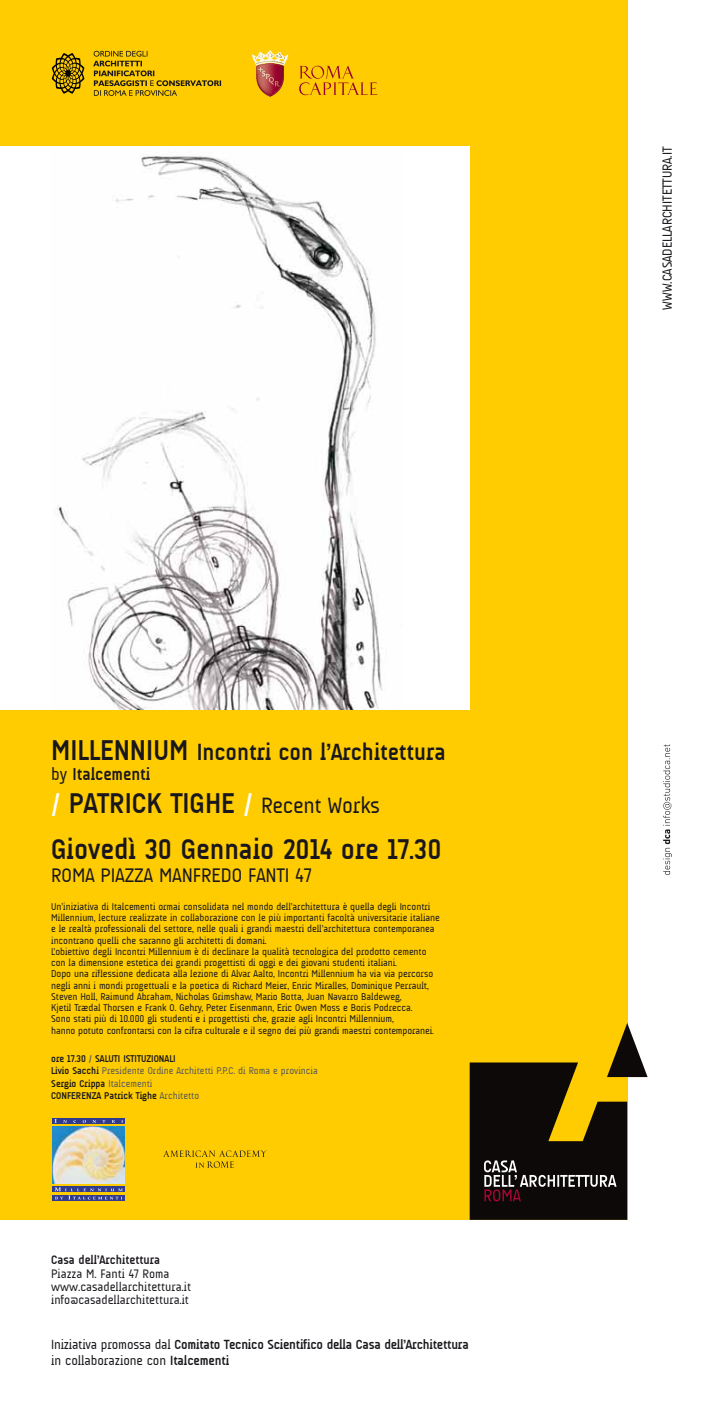
<style>
.page{position:relative;width:709px;height:1418px;background:#fff}
.page>*{position:absolute;margin:0;border:0;box-sizing:border-box;transform-origin:0 0}
.t1{font:700 29px/45.6px "A Udimat";color:#1a171c}
.t2{font:700 23.75px "A Udimat";color:#1a171c}
.t3{font:20px "A Udimat";color:#1a171c}
.t4{font:700 17.5px "A Udimat";color:#1a171c}
.t5{font:700 13.5px/16.1px "A Udimat";letter-spacing:-.015em;color:#1a171c}
.t6{font:13.5px "A Udimat";color:#1a171c}
.t7{font:12.5px/13.1px "A Udimat";color:#1a171c}
.t8{font:700 12.5px "A Udimat";color:#1a171c}
.t9{font:10px/11.2px "A Udimat";letter-spacing:-.005em;color:#1a171c}
.t10{font:700 10px/12.5px "A Udimat";color:#1a171c}
.s1{font-size:29px}
.s2{font-weight:400}
.s3{color:#fff}
.s4{font-weight:400;font-size:22.5px}
.s5{color:#58585a}
.s6{font-weight:400;color:#58585a}
</style>
<div class="page">
<div style="left:0;top:0;width:627px;height:1219px;background:#fecc00"></div>
<div style="left:0;top:146px;width:469px;height:563px;background:#fff"></div>
<svg style="left:469px;top:1022px;width:178px;height:197px"></svg>
<svg style="left:663px;top:744px;width:9px;height:130px"></svg>
<svg style="left:52px;top:53px;width:32px;height:41px"></svg>
<svg style="left:93px;top:51px;width:128px;height:45px"></svg>
<svg style="left:252px;top:51px;width:36px;height:46px"></svg>
<svg style="left:299px;top:65px;width:78px;height:30px"></svg>
<img style="left:54px;top:154px;width:329px;height:555px">
<svg style="left:163px;top:1150px;width:104px;height:17px"></svg>
<img style="left:52px;top:1126px;width:73px;height:57px">
<div style="left:52px;top:1118px;width:73px;height:5px;background:#313b8d"></div>
<div style="left:52px;top:1186px;width:73px;height:5px;background:#313b8d"></div>
<div style="left:52px;top:1194px;width:73px;height:6px;background:#313b8d"></div>
<svg style="left:55px;top:1187px;width:68px;height:12px"></svg>
<svg style="left:55px;top:1119px;width:68px;height:3px"></svg>
<h2 class="t2" style="left:51px;top:738px;width:396px"><span class="s1">MILLENNIUM</span> Incontri con l’Architettura</h2>
<h3 class="t4" style="left:51px;top:764px;width:101px"><span class="s2">by</span> Italcementi</h3>
<h1 class="t1" style="left:51px;top:780px;width:392px"><span class="s3">/</span> PATRICK TIGHE <span class="s3">/</span> <span class="s4">Recent Works<br></span>Giovedì 30 Gennaio 2014 ore 17.30</h1>
<h3 class="t3" style="left:51px;top:864px;width:262px">ROMA PIAZZA MANFREDO FANTI 47</h3>
<p class="t9" style="left:51px;top:900px;width:390px">Un’iniziativa di Italcementi ormai consolidata nel mondo dell’architettura è quella degli Incontri Millennium, lecture realizzate in collaborazione con le più importanti facoltà universitarie italiane e le realtà professionali del settore, nelle quali i grandi maestri dell’architettura contemporanea incontrano quelli che saranno gli architetti di domani.<br>L’obiettivo degli Incontri Millennium è di declinare la qualità tecnologica del prodotto cemento con la dimensione estetica dei grandi progettisti di oggi e dei giovani studenti italiani.<br>Dopo una riflessione dedicata alla lezione di Alvar Aalto, Incontri Millennium ha via via percorso negli anni i mondi progettuali e la poetica di Richard Meier, Enric Miralles, Dominique Perrault, Steven Holl, Raimund Abraham, Nicholas Grimshaw, Mario Botta, Juan Navarro Baldeweg,<br>Kjetil Trædal Thorsen e Frank O. Gehry, Peter Eisenmann, Eric Owen Moss e Boris Podrecca.<br>Sono stati più di 10.000 gli studenti e i progettisti che, grazie agli Incontri Millennium,<br>hanno potuto confrontarsi con la cifra culturale e il segno dei più grandi maestri contemporanei.</p>
<p class="t10" style="left:51px;top:1052px;width:268px">ore 17.30 <span class="s5">/</span> SALUTI ISTITUZIONALI<br>Livio Sacchi <span class="s6">Presidente Ordine Architetti P.P.C. di Roma e provincia </span>Sergio Crippa <span class="s6">Italcementi<br></span>CONFERENZA Patrick Tighe <span class="s6">Architetto</span></p>
<p class="t8" style="left:51px;top:1253px;width:110px">Casa dell’Architettura</p>
<p class="t7" style="left:51px;top:1266px;width:141px">Piazza M. Fanti 47 Roma www.casadellarchitettura.it info@casadellarchitettura.it</p>
<h3 class="t5" style="left:51px;top:1336px;width:419px"><span class="s2">Iniziativa promossa dal</span> Comitato Tecnico Scientifico della Casa dell’Architettura <span class="s2">in collaborazione con</span> Italcementi</h3>
<h3 class="t6" style="left:659px;top:310px;width:165px;rotate:-90deg">WWW.CASADELLARCHITETTURA.IT</h3>
</div>
